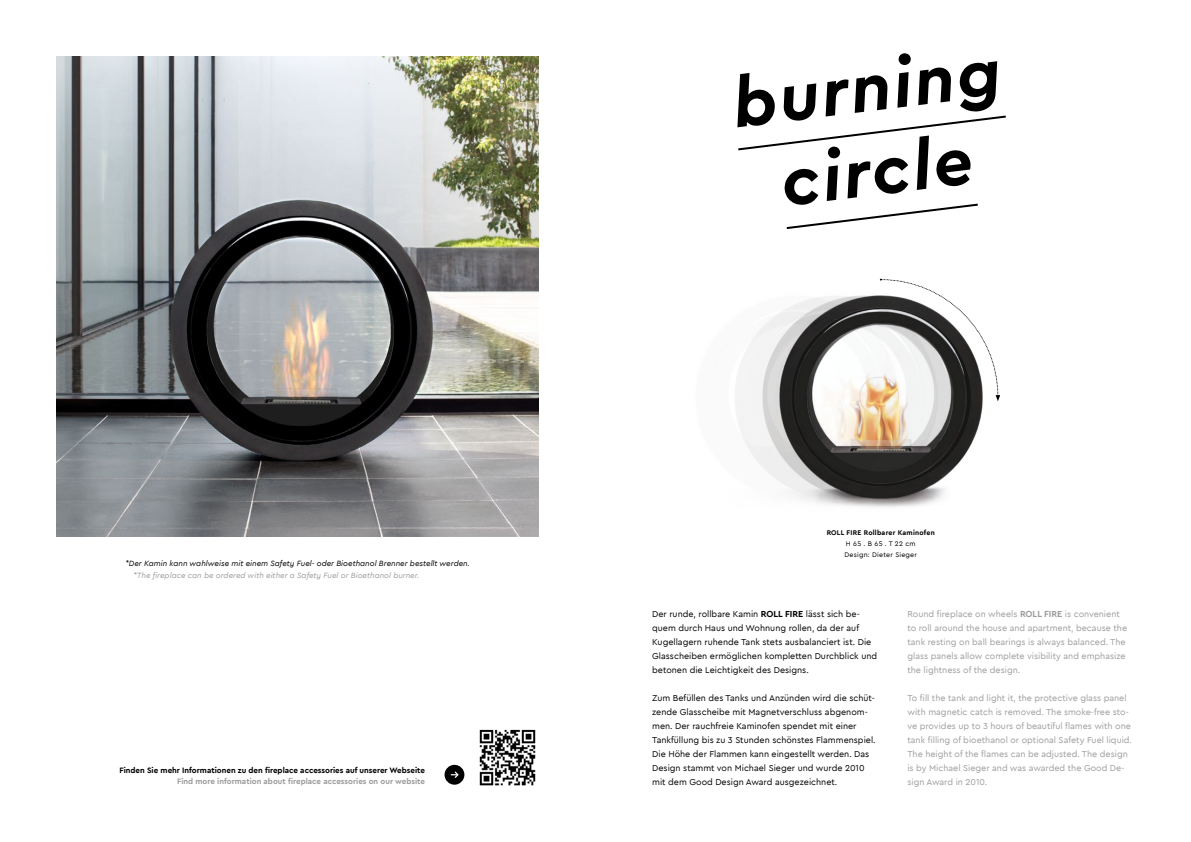
<style>
.page{position:relative;width:1191px;height:842px;background:#fff}
.page>*{position:absolute;margin:0;border:0;box-sizing:border-box;transform-origin:0 0}
.t1{font:italic 700 70px/84px "Cera PRO";color:#000;text-align:center}
.t2{font:9px/14px "Cera PRO";color:#000}
.t3{font:9px/14px "Cera PRO";color:#9d9d9c}
.t4{font:italic 8px "Cera PRO";color:#000}
.t5{font:700 8px "Cera PRO";color:#000}
.t6{font:italic 8px "Cera PRO";color:#9d9d9c}
.t7{font:700 8px "Cera PRO";color:#9d9d9c}
.t8{font:7px/11px "Cera PRO";letter-spacing:.03em;color:#000}
.t9{font:700 7px "Cera PRO";letter-spacing:.03em;color:#000}
.s1{font-weight:700}
</style>
<div class="page">
<img style="left:735px;top:278px;width:263px;height:229px">
<svg style="left:738px;top:115px;width:268px;height:36px"></svg>
<svg style="left:786px;top:203px;width:192px;height:26px"></svg>
<svg style="left:880px;top:279px;width:120px;height:122px"></svg>
<img style="left:57px;top:57px;width:482px;height:480px">
<div style="left:444px;top:765px;width:20px;height:20px;background:#000;border-radius:50%"></div>
<svg style="left:451px;top:771px;width:8px;height:7px"></svg>
<img style="left:479px;top:729px;width:57px;height:57px">
<p class="t4" style="left:126px;top:558px;width:346px">*Der Kamin kann wahlweise mit einem Safety Fuel- oder Bioethanol Brenner bestellt werden.</p>
<p class="t6" style="left:133px;top:570px;width:287px">*The fireplace can be ordered with either a Safety Fuel or Bioethanol burner.</p>
<p class="t5" style="left:119px;top:765px;width:307px">Finden Sie mehr Informationen zu den fireplace accessories auf unserer Webseite</p>
<p class="t7" style="left:177px;top:776px;width:249px">Find more information about fireplace accessories on our website</p>
<h1 class="t1" style="left:727px;top:60px;width:271px;rotate:-7deg">burning circle</h1>
<p class="t9" style="left:826px;top:528px;width:110px">ROLL FIRE Rollbarer Kaminofen</p>
<p class="t8" style="left:844px;top:538px;width:74px">H 65 . B 65 . T 22 cm<br>Design: Dieter Sieger</p>
<p class="t2" style="left:652px;top:606px;width:226px">Der runde, rollbare Kamin <span class="s1">ROLL FIRE</span> lässt sich be&shy;quem durch Haus und Wohnung rollen, da der auf Kugellagern ruhende Tank stets ausbalanciert ist. Die Glasscheiben ermöglichen kompletten Durchblick und betonen die Leichtigkeit des Designs.</p>
<p class="t2" style="left:652px;top:690px;width:225px">Zum Befüllen des Tanks und Anzünden wird die schüt&shy;zende Glasscheibe mit Magnetverschluss abgenom&shy;men. Der rauchfreie Kaminofen spendet mit einer Tankfüllung bis zu 3 Stunden schönstes Flammenspiel.<br>Die Höhe der Flammen kann eingestellt werden. Das Design stammt von Michael Sieger und wurde 2010 mit dem Good Design Award ausgezeichnet.</p>
<p class="t3" style="left:907px;top:606px;width:221px">Round fireplace on wheels <span class="s1">ROLL FIRE</span> is convenient to roll around the house and apartment, because the tank resting on ball bearings is always balanced. The glass panels allow complete visibility and emphasize the lightness of the design.</p>
<p class="t3" style="left:907px;top:690px;width:226px">To fill the tank and light it, the protective glass panel with magnetic catch is removed. The smoke-free sto&shy;ve provides up to 3 hours of beautiful flames with one tank filling of bioethanol or optional Safety Fuel liquid.<br>The height of the flames can be adjusted. The design is by Michael Sieger and was awarded the Good De&shy;sign Award in 2010.</p>
</div>
